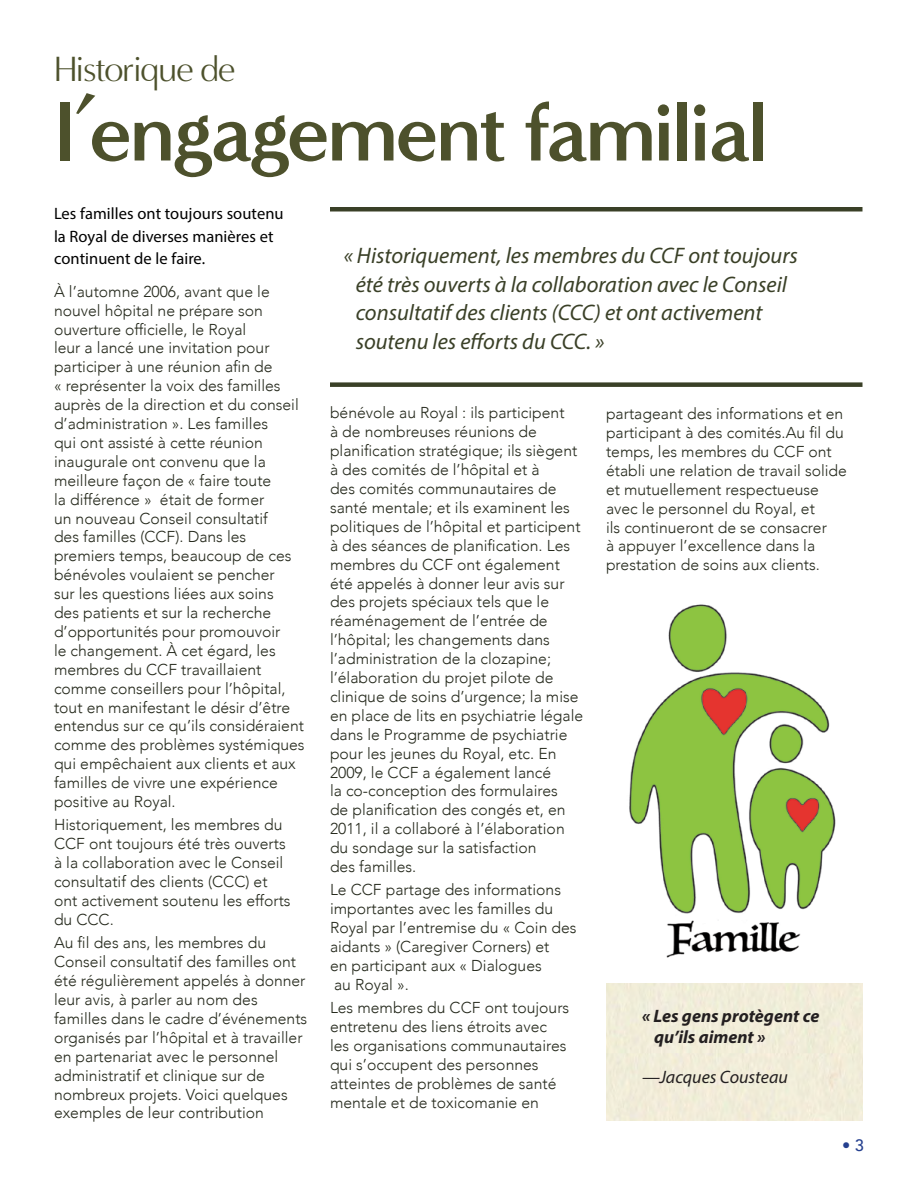
<style>
.page{position:relative;width:918px;height:1188px;background:#fff}
.page>*{position:absolute;margin:0;border:0;box-sizing:border-box;transform-origin:0 0}
.t1{font:700 82.5px "Minerva Modern";letter-spacing:-.04em;color:#4d512c}
.t2{font:36px "Minerva Modern";letter-spacing:-.04em;color:#4d512c}
.t3{font:italic 22.5px/28.5px "Myriad Pro";color:#3a4027}
.t4{font:italic 700 18px/21.6px "Myriad Pro";color:#231f20}
.t5{font:italic 18px "Myriad Pro";color:#231f20}
.t6{font:16.5px/22.5px "Myriad Pro";letter-spacing:.005em;color:#000}
.t7{font:500 16.5px "Avenir";color:#25408f}
.t8{font:300 15.75px/18.9px "Avenir";color:#25291c}
</style>
<div class="page">
<div style="left:330px;top:207px;width:532px;height:5px;background:#3a4027"></div>
<div style="left:330px;top:382px;width:532px;height:5px;background:#3a4027"></div>
<img style="left:629px;top:604px;width:207px;height:354px">
<h2 class="t2" style="left:54px;top:48px;width:183px">Historique de</h2>
<h1 class="t1" style="left:54px;top:83px;width:716px">l’engagement familial</h1>
<p class="t6" style="left:54px;top:202px;width:231px">Les familles ont toujours soutenu la Royal de diverses manières et continuent de le faire.</p>
<p class="t8" style="left:54px;top:282px;width:252px">À l’automne 2006, avant que le nouvel hôpital ne prépare son ouverture officielle, le Royal<br>leur a lancé une invitation pour participer à une réunion afin de<br>« représenter la voix des familles auprès de la direction et du conseil d’administration ». Les familles<br>qui ont assisté à cette réunion inaugurale ont convenu que la meilleure façon de « faire toute<br>la différence » était de former<br>un nouveau Conseil consultatif<br>des familles (CCF). Dans les premiers temps, beaucoup de ces bénévoles voulaient se pencher<br>sur les questions liées aux soins<br>des patients et sur la recherche d’opportunités pour promouvoir<br>le changement. À cet égard, les membres du CCF travaillaient comme conseillers pour l’hôpital, tout en manifestant le désir d’être entendus sur ce qu’ils considéraient comme des problèmes systémiques qui empêchaient aux clients et aux familles de vivre une expérience positive au Royal.</p>
<p class="t8" style="left:54px;top:816px;width:238px">Historiquement, les membres du<br>CCF ont toujours été très ouverts à la collaboration avec le Conseil consultatif des clients (CCC) et ont activement soutenu les efforts du CCC.</p>
<p class="t8" style="left:54px;top:934px;width:255px">Au fil des ans, les membres du Conseil consultatif des familles ont été régulièrement appelés à donner leur avis, à parler au nom des familles dans le cadre d’événements organisés par l’hôpital et à travailler en partenariat avec le personnel administratif et clinique sur de nombreux projets. Voici quelques exemples de leur contribution</p>
<h3 class="t3" style="left:356px;top:241px;width:444px;text-indent:-12px">« Historiquement, les membres du CCF ont toujours été très ouverts à la collaboration avec le Conseil consultatif des clients (CCC) et ont activement soutenu les efforts du CCC. »</h3>
<p class="t8" style="left:330px;top:404px;width:255px">bénévole au Royal : ils participent<br>à de nombreuses réunions de planification stratégique; ils siègent à des comités de l’hôpital et à<br>des comités communautaires de santé mentale; et ils examinent les politiques de l’hôpital et participent à des séances de planification. Les membres du CCF ont également été appelés à donner leur avis sur des projets spéciaux tels que le réaménagement de l’entrée de l’hôpital; les changements dans l’administration de la clozapine; l’élaboration du projet pilote de clinique de soins d’urgence; la mise en place de lits en psychiatrie légale dans le Programme de psychiatrie pour les jeunes du Royal, etc. En<br>2009, le CCF a également lancé<br>la co-conception des formulaires<br>de planification des congés et, en<br>2011, il a collaboré à l’élaboration du sondage sur la satisfaction<br>des familles.</p>
<p class="t8" style="left:330px;top:881px;width:248px">Le CCF partage des informations importantes avec les familles du<br>Royal par l’entremise du « Coin des aidants » (Caregiver Corners) et<br>en participant aux « Dialogues<br>au Royal ».</p>
<p class="t8" style="left:330px;top:998px;width:241px">Les membres du CCF ont toujours entretenu des liens étroits avec les organisations communautaires qui s’occupent des personnes atteintes de problèmes de santé mentale et de toxicomanie en</p>
<p class="t8" style="left:606px;top:404px;width:243px">partageant des informations et en participant à des comités.Au fil du temps, les membres du CCF ont établi une relation de travail solide et mutuellement respectueuse avec le personnel du Royal, et<br>ils continueront de se consacrer<br>à appuyer l’excellence dans la prestation de soins aux clients.</p>
<p class="t4" style="left:654px;top:1004px;width:167px;text-indent:-12px">« Les gens protègent ce qu’ils aiment »</p>
<p class="t5" style="left:642px;top:1066px;width:147px">—Jacques Cousteau</p>
<p class="t7" style="left:842px;top:1130px;width:23px">• 3</p>
</div>
